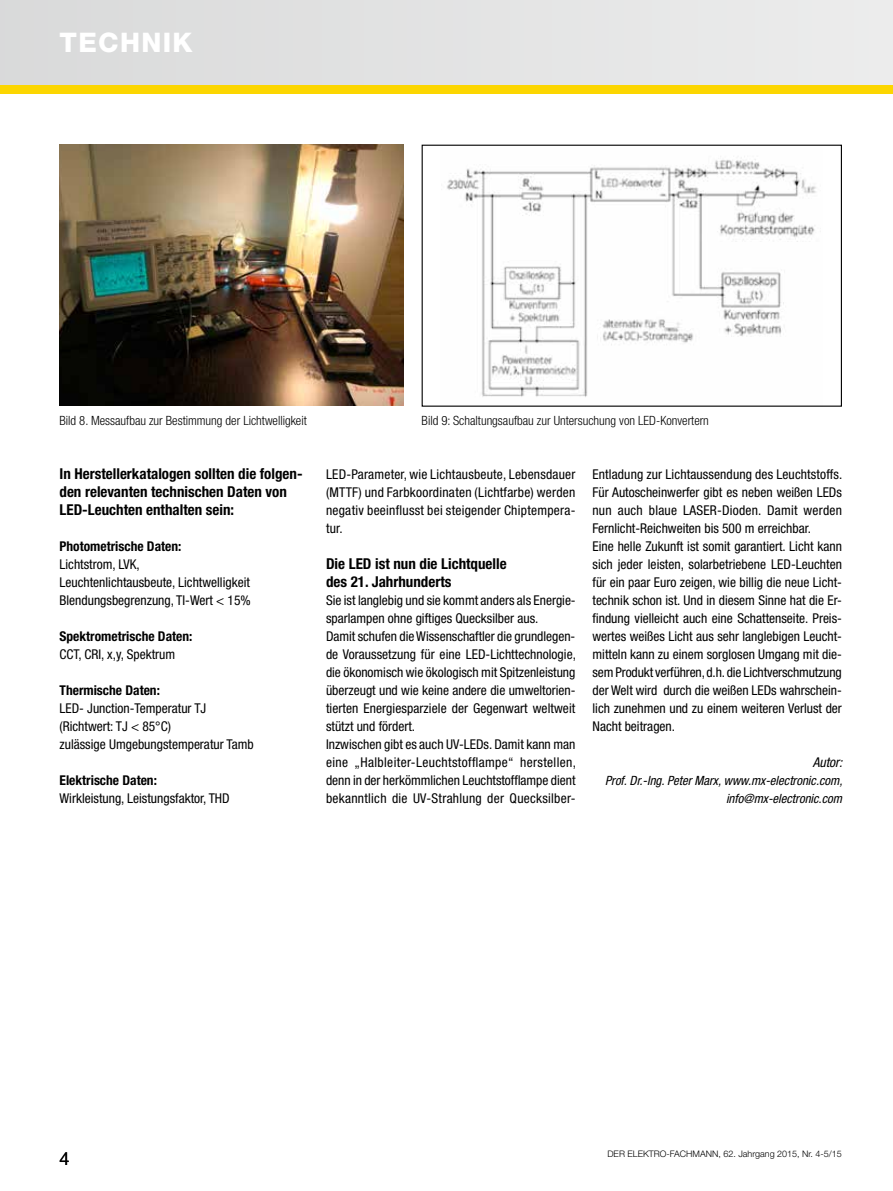
<style>
.page{position:relative;width:893px;height:1191px;background:#fff}
.page>*{position:absolute;margin:0;border:0;box-sizing:border-box;transform-origin:0 0}
.t1{font:800 27px "Helvetica Neue LT Std";letter-spacing:.05em;color:#fff}
.t2{font:18px "Helvetica Neue LT Std";color:#000}
.t3{font:700 condensed 15px/18px "Helvetica Neue LT Std";color:#000}
.t4{font:condensed 13.5px/18px "Helvetica Neue LT Std";color:#000}
.t5{font:700 condensed 13.5px "Helvetica Neue LT Std";color:#000}
.t6{font:italic condensed 13.5px "Helvetica Neue LT Std";color:#000}
.t7{font:300 condensed 12.75px "Helvetica Neue LT Std";color:#000}
.t8{font:italic condensed 12.75px/18px "Helvetica Neue LT Std";color:#000;text-align:right}
.t9{font:300 9px "Helvetica Neue LT Std";color:#000}
</style>
<div class="page">
<div style="left:0;top:0;width:893px;height:89px;background:#e3e3e3"></div>
<div style="left:0;top:85px;width:893px;height:9px;background:#fcd600"></div>
<img style="left:60px;top:145px;width:344px;height:260px">
<img style="left:447px;top:159px;width:369px;height:238px">
<div style="left:422px;top:145px;width:420px;height:262px;border:1px solid #000"></div>
<h1 class="t1" style="left:60px;top:26px;width:135px">TECHNIK</h1>
<p class="t7" style="left:60px;top:413px;width:249px">Bild 8. Messaufbau zur Bestimmung der Lichtwelligkeit</p>
<p class="t7" style="left:422px;top:413px;width:289px">Bild 9: Schaltungsaufbau zur Untersuchung von LED-Konvertern</p>
<p class="t3" style="left:60px;top:464px;width:245px">In Herstellerkatalogen sollten die folgen&shy;den relevanten technischen Daten von<br>LED-Leuchten enthalten sein:</p>
<p class="t5" style="left:60px;top:538px;width:123px">Photometrische Daten:</p>
<p class="t4" style="left:60px;top:555px;width:193px">Lichtstrom, LVK,<br>Leuchtenlichtausbeute, Lichtwelligkeit<br>Blendungsbegrenzung, TI-Wert &lt; 15%</p>
<p class="t5" style="left:60px;top:628px;width:134px">Spektrometrische Daten:</p>
<p class="t4" style="left:60px;top:645px;width:117px">CCT, CRI, x,y, Spektrum</p>
<p class="t5" style="left:60px;top:682px;width:102px">Thermische Daten:</p>
<p class="t4" style="left:60px;top:699px;width:196px">LED- Junction-Temperatur TJ (Richtwert: TJ &lt; 85°C)<br>zulässige Umgebungstemperatur Tamb</p>
<p class="t5" style="left:60px;top:772px;width:99px">Elektrische Daten:</p>
<p class="t4" style="left:60px;top:789px;width:172px">Wirkleistung, Leistungsfaktor, THD</p>
<p class="t4" style="left:326px;top:465px;width:251px;text-align:justify">LED-Parameter, wie Lichtausbeute, Lebensdauer (MTTF) und Farbkoordinaten (Lichtfarbe) werden negativ beeinflusst bei steigender Chiptempera&shy;tur.</p>
<p class="t3" style="left:326px;top:554px;width:182px">Die LED ist nun die Lichtquelle des 21. Jahrhunderts</p>
<p class="t4" style="left:326px;top:591px;width:252px">Sie ist langlebig und sie kommt anders als Energie&shy;sparlampen ohne giftiges Quecksilber aus.<br>Damit schufen die Wissenschaftler die grundlegen&shy;de Voraussetzung für eine LED-Lichttechnologie, die ökonomisch wie ökologisch mit Spitzenleistung überzeugt und wie keine andere die umweltorien&shy;tierten Energiesparziele der Gegenwart weltweit stützt und fördert.<br>Inzwischen gibt es auch UV-LEDs. Damit kann man eine „Halbleiter-Leuchtstofflampe“ herstellen, denn in der herkömmlichen Leuchtstofflampe dient bekanntlich die UV-Strahlung der Quecksilber-</p>
<p class="t4" style="left:592px;top:465px;width:251px">Entladung zur Lichtaussendung des Leuchtstoffs.<br>Für Autoscheinwerfer gibt es neben weißen LEDs nun auch blaue LASER-Dioden. Damit werden Fernlicht-Reichweiten bis 500 m erreichbar.<br>Eine helle Zukunft ist somit garantiert. Licht kann sich jeder leisten, solarbetriebene LED-Leuchten für ein paar Euro zeigen, wie billig die neue Licht&shy;technik schon ist. Und in diesem Sinne hat die Er&shy;findung vielleicht auch eine Schattenseite. Preis&shy;wertes weißes Licht aus sehr langlebigen Leucht&shy;mitteln kann zu einem sorglosen Umgang mit die&shy;sem Produkt verführen, d.h. die Lichtverschmutzung der Welt wird durch die weißen LEDs wahrschein&shy;lich zunehmen und zu einem weiteren Verlust der Nacht beitragen.</p>
<p class="t6" style="left:813px;top:754px;width:31px">Autor:</p>
<p class="t8" style="left:605px;top:771px;width:239px">Prof. Dr.-Ing. Peter Marx, www.mx-electronic.com, info@mx-electronic.com</p>
<h2 class="t2" style="left:60px;top:1148px;width:12px">4</h2>
<p class="t9" style="left:607px;top:1148px;width:236px">DER ELEKTRO-FACHMANN, 62. Jahrgang 2015, Nr. 4-5/15</p>
</div>
